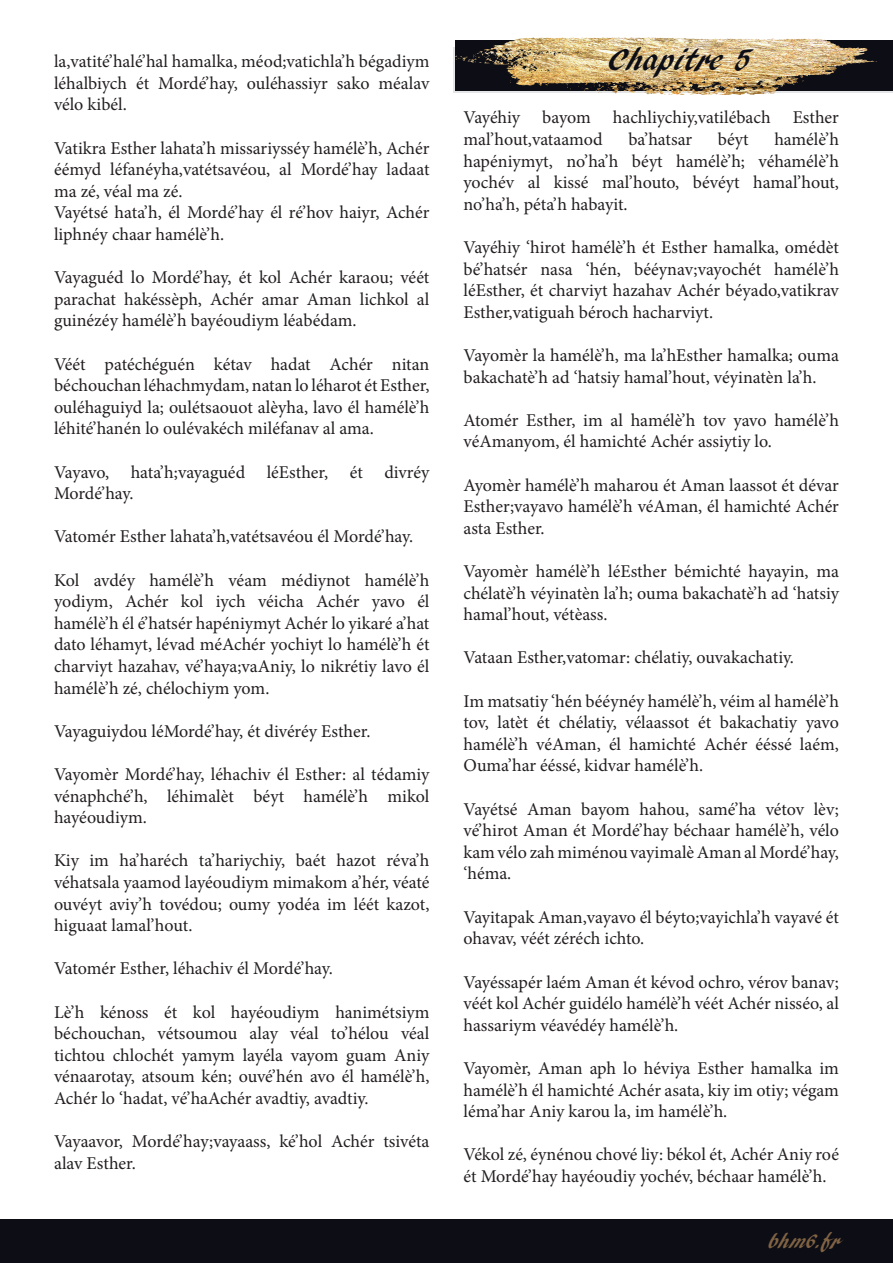
<style>
.page{position:relative;width:893px;height:1263px;background:#fff}
.page>*{position:absolute;margin:0;border:0;box-sizing:border-box;transform-origin:0 0}
.t1{font:31.5px "ARBLANCA";color:#0d0d16;scale:1.07 1}
.t2{font:21px "ARBLANCA";color:#806343;scale:1.07 1}
.t3{font:18px/21.6px "Minion Pro";letter-spacing:-.005em;color:#231f20;text-align:justify}
</style>
<div class="page">
<div style="left:0;top:1220px;width:893px;height:43px;background:#0d0d16"></div>
<div style="left:456px;top:40px;width:437px;height:51px;background:#0d0d16"></div>
<img style="left:456px;top:37px;width:420px;height:57px">
<p class="t3" style="left:54px;top:51px;width:377px">la,vatité’halé’hal hamalka, méod;vatichla’h bégadiym léhalbiych ét Mordé’hay, ouléhassiyr sako méalav vélo kibél.</p>
<p class="t3" style="left:54px;top:137px;width:377px;text-align:left">Vatikra Esther lahata’h missariysséy hamélè’h, Achér éémyd léfanéyha,vatétsavéou, al Mordé’hay ladaat ma zé, véal ma zé.<br>Vayétsé hata’h, él Mordé’hay él ré’hov haiyr, Achér liphnéy chaar hamélè’h.</p>
<p class="t3" style="left:54px;top:267px;width:377px">Vayaguéd lo Mordé’hay, ét kol Achér karaou; véét parachat hakéssèph, Achér amar Aman lichkol al guinézéy hamélè’h bayéoudiym léabédam.</p>
<p class="t3" style="left:54px;top:353px;width:377px">Véét patéchéguén kétav hadat Achér nitan béchouchan léhachmydam, natan lo léharot ét Esther, ouléhaguiyd la; oulétsaouot alèyha, lavo él hamélè’h léhité’hanén lo oulévakéch miléfanav al ama.</p>
<p class="t3" style="left:54px;top:461px;width:377px">Vayavo, hata’h;vayaguéd léEsther, ét divréy<br>Mordé’hay.</p>
<p class="t3" style="left:54px;top:526px;width:361px">Vatomér Esther lahata’h,vatétsavéou él Mordé’hay.</p>
<p class="t3" style="left:54px;top:569px;width:377px">Kol avdéy hamélè’h véam médiynot hamélè’h yodiym, Achér kol iych véicha Achér yavo él hamélè’h él é’hatsér hapéniymyt Achér lo yikaré a’hat dato léhamyt, lévad méAchér yochiyt lo hamélè’h ét charviyt hazahav, vé’haya;vaAniy, lo nikrétiy lavo él hamélè’h zé, chélochiym yom.</p>
<p class="t3" style="left:54px;top:720px;width:318px">Vayaguiydou léMordé’hay, ét divéréy Esther.</p>
<p class="t3" style="left:54px;top:763px;width:377px">Vayomèr Mordé’hay, léhachiv él Esther: al tédamiy vénaphché’h, léhimalèt béyt hamélè’h mikol hayéoudiym.</p>
<p class="t3" style="left:54px;top:850px;width:377px">Kiy im ha’haréch ta’hariychiy, baét hazot réva’h véhatsala yaamod layéoudiym mimakom a’hér, véaté ouvéyt aviy’h tovédou; oumy yodéa im léét kazot, higuaat lamal’hout.</p>
<p class="t3" style="left:54px;top:958px;width:280px">Vatomér Esther, léhachiv él Mordé’hay.</p>
<p class="t3" style="left:54px;top:1001px;width:377px">Lè’h kénoss ét kol hayéoudiym hanimétsiym béchouchan, vétsoumou alay véal to’hélou véal tichtou chlochét yamym layéla vayom guam Aniy vénaarotay, atsoum kén; ouvé’hén avo él hamélè’h, Achér lo ‘hadat, vé’haAchér avadtiy, avadtiy.</p>
<p class="t3" style="left:54px;top:1131px;width:377px">Vayaavor, Mordé’hay;vayaass, ké’hol Achér tsivéta alav Esther.</p>
<h1 class="t1" style="left:608px;top:42px;width:135px">Chapitre 5</h1>
<p class="t3" style="left:463px;top:107px;width:377px">Vayéhiy bayom hachliychiy,vatilébach Esther mal’hout,vataamod</p>
<p class="t3" style="left:463px;top:129px;width:377px;text-indent:311px">hamélè’h hapéniymyt, no’ha’h béyt hamélè’h; véhamélè’h yochév al kissé mal’houto, bévéyt hamal’hout, no’ha’h, péta’h habayit.</p>
<p class="t3" style="left:463px;top:237px;width:377px">Vayéhiy ‘hirot hamélè’h ét Esther hamalka, omédèt bé’hatsér nasa ‘hén, bééynav;vayochét hamélè’h léEsther, ét charviyt hazahav Achér béyado,vatikrav Esther,vatiguah béroch hacharviyt.</p>
<p class="t3" style="left:463px;top:345px;width:377px">Vayomèr la hamélè’h, ma la’hEsther hamalka; ouma bakachatè’h ad ‘hatsiy hamal’hout, véyinatèn la’h.</p>
<p class="t3" style="left:463px;top:409px;width:377px">Atomér Esther, im al hamélè’h tov yavo hamélè’h véAmanyom, él hamichté Achér assiytiy lo.</p>
<p class="t3" style="left:463px;top:474px;width:377px">Ayomèr hamélè’h maharou ét Aman laassot ét dévar Esther;vayavo hamélè’h véAman, él hamichté Achér asta Esther.</p>
<p class="t3" style="left:463px;top:561px;width:377px">Vayomèr hamélè’h léEsther bémichté hayayin, ma chélatè’h véyinatèn la’h; ouma bakachatè’h ad ‘hatsiy hamal’hout, vétèass.</p>
<p class="t3" style="left:463px;top:647px;width:332px">Vataan Esther,vatomar: chélatiy, ouvakachatiy.</p>
<p class="t3" style="left:463px;top:690px;width:377px">Im matsatiy ‘hén bééynéy hamélè’h, véim al hamélè’h tov, latèt ét chélatiy, vélaassot ét bakachatiy yavo hamélè’h véAman, él hamichté Achér ééssé laém, Ouma’har ééssé, kidvar hamélè’h.</p>
<p class="t3" style="left:463px;top:798px;width:377px">Vayétsé Aman bayom hahou, samé’ha vétov lèv; vé’hirot Aman ét Mordé’hay béchaar hamélè’h, vélo kam vélo zah miménou vayimalè Aman al Mordé’hay, ‘héma.</p>
<p class="t3" style="left:463px;top:906px;width:377px">Vayitapak Aman,vayavo él béyto;vayichla’h vayavé ét ohavav, véét zéréch ichto.</p>
<p class="t3" style="left:463px;top:971px;width:377px">Vayéssapér laém Aman ét kévod ochro, vérov banav; véét kol Achér guidélo hamélè’h véét Achér nisséo, al hassariym véavédéy hamélè’h.</p>
<p class="t3" style="left:463px;top:1057px;width:377px">Vayomèr, Aman aph lo héviya Esther hamalka im hamélè’h él hamichté Achér asata, kiy im otiy; végam léma’har Aniy karou la, im hamélè’h.</p>
<p class="t3" style="left:463px;top:1144px;width:377px">Vékol zé, éynénou chové liy: békol ét, Achér Aniy roé ét Mordé’hay hayéoudiy yochév, béchaar hamélè’h.</p>
<p class="t3" style="left:628px;top:129px;width:65px">ba’hatsar</p>
<p class="t3" style="left:718px;top:129px;width:32px">béyt</p>
<p class="t2" style="left:768px;top:1230px;width:69px">bhm6.fr</p>
</div>
